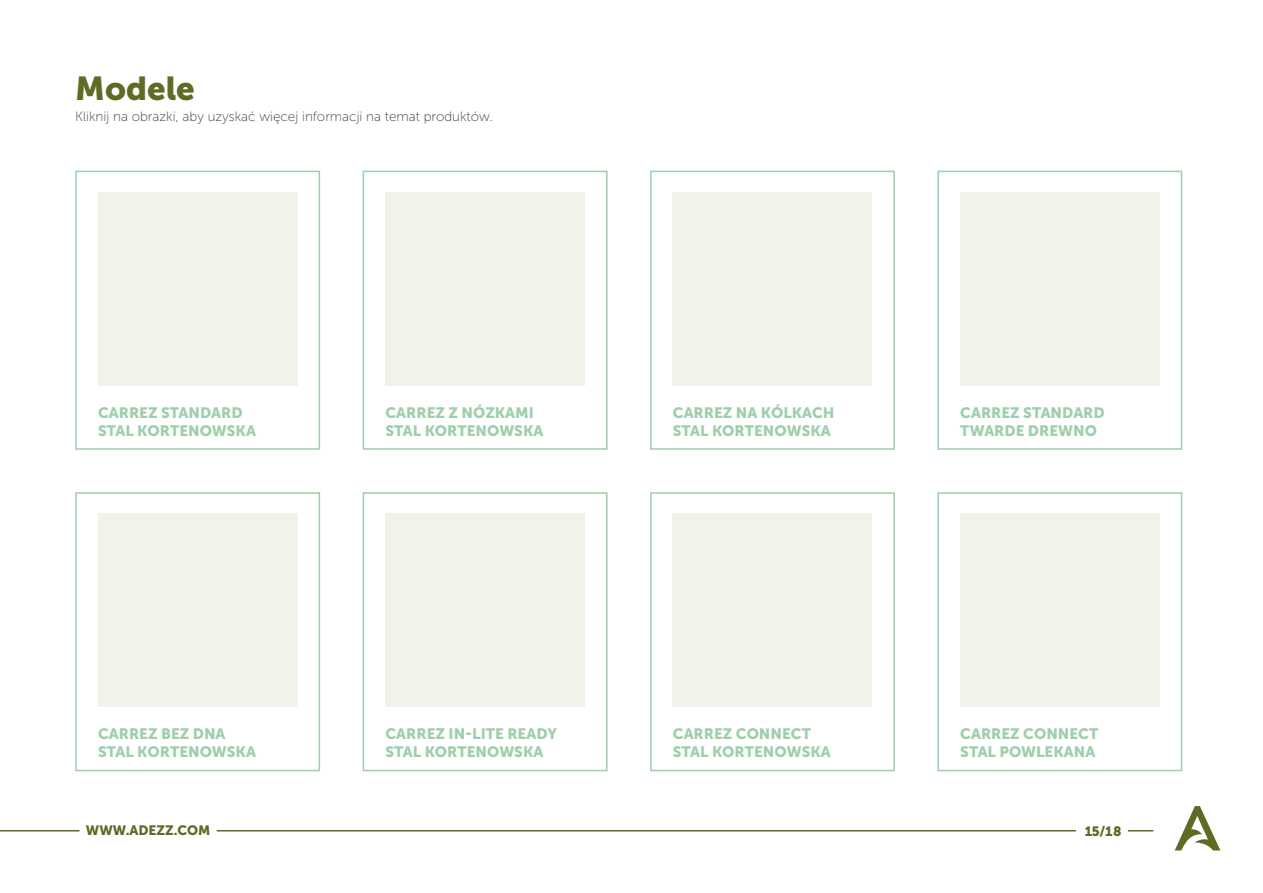
<style>
.page{position:relative;width:1263px;height:893px;background:#fff}
.page>*{position:absolute;margin:0;border:0;box-sizing:border-box;transform-origin:0 0}
.t1{font:33px "Museo Sans 900";color:#5f6b24}
.t2{font:15px/18px "Museo Sans 900";color:#9ecfaa}
.t3{font:13.5px "Museo Sans 100";color:#3c3c3b}
.t4{font:13.5px "Museo Sans 900";color:#5f6b24}
</style>
<div class="page">
<svg style="left:1175px;top:806px;width:45px;height:44px"></svg>
<svg style="left:1128px;top:830px;width:25px;height:1px"></svg>
<hr style="left:0;top:830px;width:80px;height:1px;background:#5f6b24">
<hr style="left:217px;top:830px;width:859px;height:1px;background:#5f6b24">
<div style="left:75px;top:171px;width:245px;height:279px;border:2px solid #9ecfaa"></div>
<div style="left:650px;top:492px;width:245px;height:279px;border:2px solid #9ecfaa"></div>
<div style="left:363px;top:171px;width:244px;height:279px;border:2px solid #9ecfaa"></div>
<div style="left:363px;top:492px;width:244px;height:279px;border:2px solid #9ecfaa"></div>
<div style="left:650px;top:171px;width:245px;height:279px;border:2px solid #9ecfaa"></div>
<div style="left:75px;top:492px;width:245px;height:279px;border:2px solid #9ecfaa"></div>
<div style="left:98px;top:192px;width:199px;height:193px;background:#f1f3eb"></div>
<div style="left:673px;top:513px;width:199px;height:194px;background:#f1f3eb"></div>
<div style="left:385px;top:192px;width:200px;height:193px;background:#f1f3eb"></div>
<div style="left:385px;top:513px;width:200px;height:194px;background:#f1f3eb"></div>
<div style="left:673px;top:192px;width:199px;height:193px;background:#f1f3eb"></div>
<div style="left:98px;top:513px;width:199px;height:194px;background:#f1f3eb"></div>
<div style="left:937px;top:171px;width:245px;height:279px;border:2px solid #9ecfaa"></div>
<div style="left:960px;top:192px;width:199px;height:193px;background:#f1f3eb"></div>
<div style="left:937px;top:492px;width:245px;height:279px;border:2px solid #9ecfaa"></div>
<div style="left:960px;top:513px;width:199px;height:194px;background:#f1f3eb"></div>
<h1 class="t1" style="left:75px;top:70px;width:121px">Modele</h1>
<p class="t3" style="left:75px;top:109px;width:419px">Kliknij na obrazki, aby uzyskać więcej informacji na temat produktów.</p>
<p class="t2" style="left:98px;top:403px;width:159px">CARREZ STANDARD<br>STAL KORTENOWSKA</p>
<p class="t2" style="left:385px;top:403px;width:159px">CARREZ Z NÓZKAMI<br>STAL KORTENOWSKA</p>
<p class="t2" style="left:673px;top:403px;width:163px">CARREZ NA KÓLKACH<br>STAL KORTENOWSKA</p>
<p class="t2" style="left:960px;top:403px;width:146px">CARREZ STANDARD<br>TWARDE DREWNO</p>
<p class="t2" style="left:98px;top:725px;width:159px">CARREZ BEZ DNA<br>STAL KORTENOWSKA</p>
<p class="t2" style="left:385px;top:725px;width:173px">CARREZ IN-LITE READY<br>STAL KORTENOWSKA</p>
<p class="t2" style="left:673px;top:725px;width:159px">CARREZ CONNECT<br>STAL KORTENOWSKA</p>
<p class="t2" style="left:960px;top:725px;width:140px">CARREZ CONNECT<br>STAL POWLEKANA</p>
<p class="t4" style="left:86px;top:823px;width:126px">WWW.ADEZZ.COM</p>
<p class="t4" style="left:1085px;top:823px;width:38px">15/18</p>
</div>
